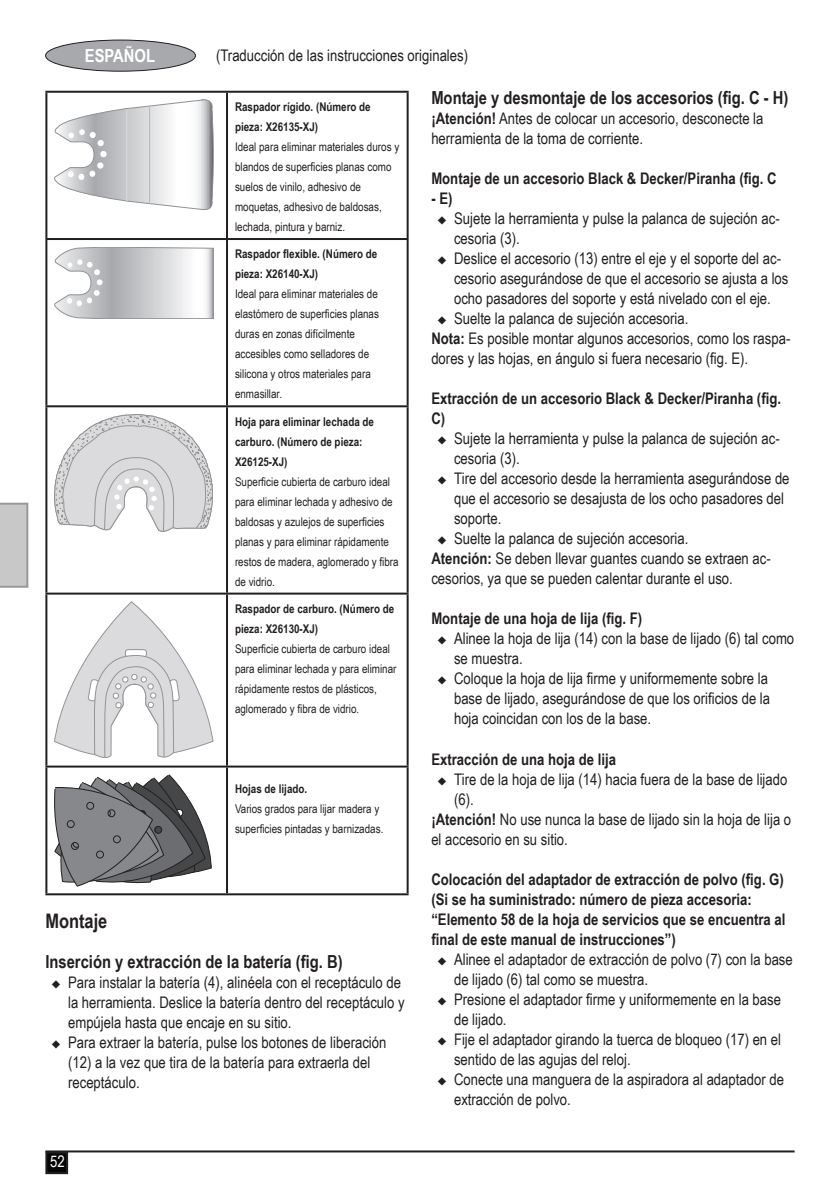
<style>
.page{position:relative;width:840px;height:1191px;background:#fff}
.page>*{position:absolute;margin:0;border:0;box-sizing:border-box;transform-origin:0 0}
.t1{font:700 20px "Arial Narrow";color:#231f20}
.t2{font:700 18px "Arial Narrow";color:#231f20}
.t3{font:700 18px "Arial Narrow";color:#fff}
.bullet1{font:16px/20px "Arial Narrow";color:#231f20}
.body{font:16px/20px "Arial Narrow";color:#231f20}
.t4{font:700 16px/20px "Arial Narrow";color:#231f20}
.t5{font:16px "Arial Narrow";color:#fff}
.t6{font:12px/20px "Arial Narrow";color:#231f20}
.t7{font:700 12px/20px "Arial Narrow";color:#231f20}
.s1{font-weight:700}
</style>
<div class="page">
<hr style="left:45px;top:1150px;width:749px;height:2px;background:#231f20">
<div style="left:46px;top:1152px;width:21px;height:21px;background:#060606"></div>
<div style="left:45px;top:1151px;width:23px;height:23px;border:2px solid #231f20"></div>
<div style="left:46px;top:40px;width:149px;height:31px;background:#a8a9ad;border-radius:50%"></div>
<div style="left:45px;top:40px;width:150px;height:31px;border:1px solid #231f20;border-radius:50%"></div>
<svg style="left:0;top:503px;width:28px;height:85px;background:#c3c3c3"></svg>
<hr style="left:45px;top:91px;width:182px;height:2px;background:#231f20">
<hr style="left:45px;top:93px;width:2px;height:145px;background:#231f20">
<hr style="left:227px;top:91px;width:181px;height:2px;background:#231f20">
<hr style="left:226px;top:93px;width:2px;height:145px;background:#231f20">
<hr style="left:406px;top:93px;width:2px;height:145px;background:#231f20">
<hr style="left:45px;top:238px;width:182px;height:2px;background:#231f20">
<hr style="left:45px;top:240px;width:2px;height:165px;background:#231f20">
<hr style="left:227px;top:238px;width:181px;height:2px;background:#231f20">
<hr style="left:226px;top:240px;width:2px;height:165px;background:#231f20">
<hr style="left:406px;top:240px;width:2px;height:165px;background:#231f20">
<hr style="left:45px;top:405px;width:182px;height:2px;background:#231f20">
<hr style="left:45px;top:407px;width:2px;height:185px;background:#231f20">
<hr style="left:227px;top:405px;width:181px;height:2px;background:#231f20">
<hr style="left:226px;top:407px;width:2px;height:185px;background:#231f20">
<hr style="left:406px;top:407px;width:2px;height:185px;background:#231f20">
<hr style="left:45px;top:592px;width:182px;height:2px;background:#231f20">
<hr style="left:45px;top:594px;width:2px;height:171px;background:#231f20">
<hr style="left:227px;top:592px;width:181px;height:2px;background:#231f20">
<hr style="left:226px;top:594px;width:2px;height:171px;background:#231f20">
<hr style="left:406px;top:594px;width:2px;height:171px;background:#231f20">
<hr style="left:45px;top:765px;width:182px;height:2px;background:#231f20">
<hr style="left:45px;top:767px;width:2px;height:126px;background:#231f20">
<hr style="left:227px;top:765px;width:181px;height:2px;background:#231f20">
<hr style="left:226px;top:767px;width:2px;height:126px;background:#231f20">
<hr style="left:406px;top:767px;width:2px;height:126px;background:#231f20">
<hr style="left:45px;top:893px;width:182px;height:2px;background:#231f20">
<hr style="left:227px;top:893px;width:181px;height:2px;background:#231f20">
<svg style="left:54px;top:100px;width:159px;height:110px"></svg>
<hr style="left:149px;top:107px;width:1px;height:97px;background:#babbbe">
<hr style="left:126px;top:109px;width:1px;height:92px;background:#d9dadc">
<svg style="left:54px;top:247px;width:159px;height:72px"></svg>
<svg style="left:54px;top:414px;width:158px;height:117px"></svg>
<svg style="left:54px;top:601px;width:159px;height:157px"></svg>
<svg style="left:54px;top:774px;width:157px;height:112px"></svg>
<p class="t3" style="left:85px;top:42px;width:72px">ESPAÑOL</p>
<p class="bullet1" style="left:216px;top:44px;width:253px">(Traducción de las instrucciones originales)</p>
<p class="t7" style="left:235px;top:96px;width:137px">Raspador rígido. (Número de pieza: X26135-XJ)</p>
<p class="t6" style="left:235px;top:136px;width:166px">Ideal para eliminar materiales duros y blandos de superficies planas como suelos de vinilo, adhesivo de moquetas, adhesivo de baldosas, lechada, pintura y barniz.</p>
<p class="t7" style="left:235px;top:243px;width:144px">Raspador flexible. (Número de pieza: X26140-XJ)</p>
<p class="t6" style="left:235px;top:283px;width:145px">Ideal para eliminar materiales de elastómero de superficies planas duras en zonas difícilmente accesibles como selladores de silicona y otros materiales para enmasillar.</p>
<p class="t7" style="left:235px;top:411px;width:140px">Hoja para eliminar lechada de carburo. (Número de pieza:<br>X26125-XJ)</p>
<p class="t6" style="left:235px;top:471px;width:165px">Superficie cubierta de carburo ideal para eliminar lechada y adhesivo de baldosas y azulejos de superficies planas y para eliminar rápidamente restos de madera, aglomerado y fibra de vidrio.</p>
<p class="t7" style="left:235px;top:598px;width:161px">Raspador de carburo. (Número de pieza: X26130-XJ)</p>
<p class="t6" style="left:235px;top:638px;width:163px">Superficie cubierta de carburo ideal para eliminar lechada y para eliminar rápidamente restos de plásticos, aglomerado y fibra de vidrio.</p>
<p class="t2" style="left:431px;top:84px;width:358px">Montaje y desmontaje de los accesorios (fig. C - H)</p>
<p class="body" style="left:431px;top:107px;width:333px"><span class="s1">¡Atención!</span> Antes de colocar un accesorio, desconecte la herramienta de la toma de corriente.</p>
<p class="t4" style="left:431px;top:167px;width:346px">Montaje de un accesorio Black &amp; Decker/Piranha (fig. C</p>
<p class="t4" style="left:431px;top:187px;width:23px">- E)</p>
<p class="bullet1" style="left:454px;top:208px;width:327px;text-indent:-17px">◆ Sujete la herramienta y pulse la palanca de sujeción ac&shy;cesoria (3).</p>
<p class="bullet1" style="left:454px;top:248px;width:336px;text-indent:-17px">◆ Deslice el accesorio (13) entre el eje y el soporte del ac&shy;cesorio asegurándose de que el accesorio se ajusta a los ocho pasadores del soporte y está nivelado con el eje.</p>
<p class="bullet1" style="left:437px;top:308px;width:253px">◆ Suelte la palanca de sujeción accesoria.</p>
<p class="body" style="left:431px;top:328px;width:360px"><span class="s1">Nota:</span> Es posible montar algunos accesorios, como los raspa&shy;dores y las hojas, en ángulo si fuera necesario (fig. E).</p>
<p class="t4" style="left:431px;top:388px;width:351px">Extracción de un accesorio Black &amp; Decker/Piranha (fig.<br>C)</p>
<p class="bullet1" style="left:454px;top:428px;width:327px;text-indent:-17px">◆ Sujete la herramienta y pulse la palanca de sujeción ac&shy;cesoria (3).</p>
<p class="bullet1" style="left:454px;top:468px;width:337px;text-indent:-17px">◆ Tire del accesorio desde la herramienta asegurándose de que el accesorio se desajusta de los ocho pasadores del soporte.</p>
<p class="bullet1" style="left:437px;top:528px;width:253px">◆ Suelte la palanca de sujeción accesoria.</p>
<p class="body" style="left:431px;top:548px;width:341px"><span class="s1">Atención:</span> Se deben llevar guantes cuando se extraen ac&shy;cesorios, ya que se pueden calentar durante el uso.</p>
<p class="t4" style="left:431px;top:608px;width:212px">Montaje de una hoja de lija (fig. F)</p>
<p class="bullet1" style="left:454px;top:628px;width:341px;text-indent:-17px">◆ Alinee la hoja de lija (14) con la base de lijado (6) tal como se muestra.</p>
<p class="bullet1" style="left:454px;top:668px;width:317px;text-indent:-17px">◆ Coloque la hoja de lija firme y uniformemente sobre la base de lijado, asegurándose de que los orificios de la hoja coincidan con los de la base.</p>
<p class="t4" style="left:431px;top:748px;width:186px">Extracción de una hoja de lija</p>
<p class="bullet1" style="left:454px;top:768px;width:335px;text-indent:-17px">◆ Tire de la hoja de lija (14) hacia fuera de la base de lijado (6).</p>
<p class="body" style="left:431px;top:808px;width:361px"><span class="s1">¡Atención!</span> No use nunca la base de lijado sin la hoja de lija o el accesorio en su sitio.</p>
<p class="t4" style="left:431px;top:868px;width:355px">Colocación del adaptador de extracción de polvo (fig. G) (Si se ha suministrado: número de pieza accesoria: “Elemento 58 de la hoja de servicios que se encuentra al final de este manual de instrucciones”)</p>
<p class="bullet1" style="left:454px;top:948px;width:340px;text-indent:-17px">◆ Alinee el adaptador de extracción de polvo (7) con la base de lijado (6) tal como se muestra.</p>
<p class="bullet1" style="left:454px;top:988px;width:328px;text-indent:-17px">◆ Presione el adaptador firme y uniformemente en la base de lijado.</p>
<p class="bullet1" style="left:454px;top:1028px;width:328px;text-indent:-17px">◆ Fije el adaptador girando la tuerca de bloqueo (17) en el sentido de las agujas del reloj.</p>
<p class="bullet1" style="left:454px;top:1068px;width:331px;text-indent:-17px">◆ Conecte una manguera de la aspiradora al adaptador de extracción de polvo.</p>
<p class="t7" style="left:235px;top:778px;width:74px">Hojas de lijado.</p>
<p class="t6" style="left:235px;top:798px;width:150px">Varios grados para lijar madera y superficies pintadas y barnizadas.</p>
<p class="t1" style="left:45px;top:905px;width:63px">Montaje</p>
<p class="t2" style="left:45px;top:947px;width:298px">Inserción y extracción de la batería (fig. B)</p>
<p class="bullet1" style="left:68px;top:971px;width:338px;text-indent:-17px">◆ Para instalar la batería (4), alinéela con el receptáculo de la herramienta. Deslice la batería dentro del receptáculo y empújela hasta que encaje en su sitio.</p>
<p class="bullet1" style="left:68px;top:1031px;width:319px;text-indent:-17px">◆ Para extraer la batería, pulse los botones de liberación (12) a la vez que tira de la batería para extraerla del receptáculo.</p>
<p class="t5" style="left:50px;top:1150px;width:16px">52</p>
</div>
